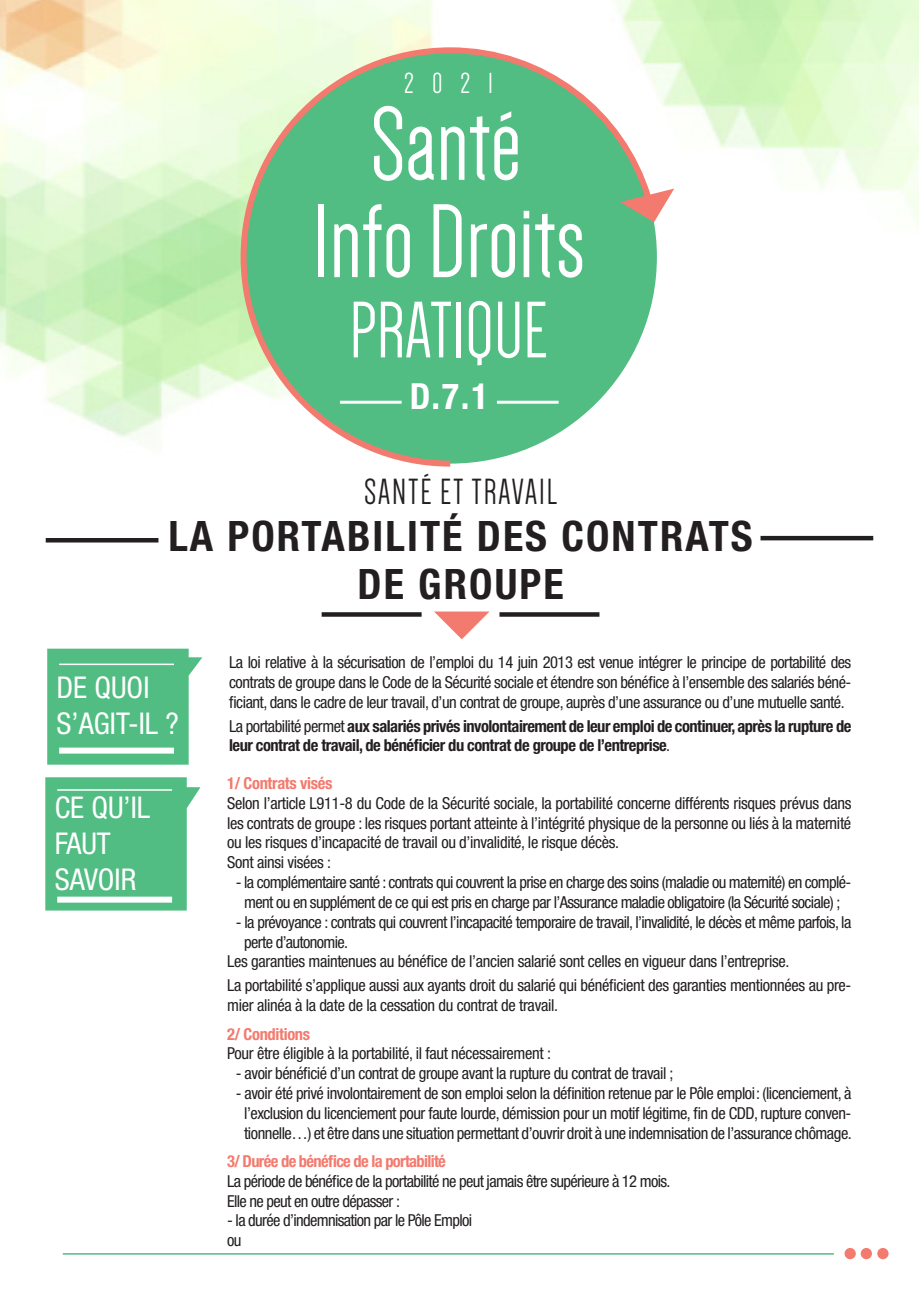
<style>
.page{position:relative;width:919px;height:1289px;background:#fff}
.page>*{position:absolute;margin:0;border:0;box-sizing:border-box;transform-origin:0 0}
.t1{font:108px "Dense";color:#fff}
.t2{font:82.5px "Dense";color:#fff}
.t3{font:700 condensed 42px "Helvetica Neue LT Std";letter-spacing:.05em;color:#231f20}
.t4{font:37.5px "Dense";letter-spacing:.05em;color:#231f20}
.t5{font:700 condensed 36px "Helvetica Neue LT Std";color:#fff}
.t6{font:condensed 30px/36px "Helvetica Neue LT Std";color:#fff}
.t7{font:30px "Dense";color:#fff}
.t8{font:condensed 16.5px/19.8px "Helvetica Neue LT Std";letter-spacing:-.03em;color:#231f20;text-align:justify}
.t9{font:700 condensed 16.5px/19.8px "Helvetica Neue LT Std";letter-spacing:-.03em;color:#231f20}
.t10{font:700 condensed 16.5px "Helvetica Neue LT Std";letter-spacing:-.04em;color:#f37a6e}
.t11{font:700 condensed 16.5px "Helvetica Neue LT Std";letter-spacing:-.02em;color:#f37a6e}
.s1{font-weight:400}
</style>
<div class="page">
<img style="left:0;top:0;width:918px;height:542px">
<svg style="left:237px;top:44px;width:418px;height:425px;background:#7cca9b"></svg>
<svg style="left:47px;top:648px;width:155px;height:116px;background:#61c38e"></svg>
<hr style="left:59px;top:663px;width:115px;height:2px;background:#fff">
<div style="left:59px;top:747px;width:115px;height:6px;background:#fff"></div>
<svg style="left:620px;top:188px;width:54px;height:34px"></svg>
<svg style="left:434px;top:611px;width:55px;height:28px"></svg>
<svg style="left:321px;top:612px;width:100px;height:4px"></svg>
<svg style="left:499px;top:612px;width:100px;height:4px"></svg>
<div style="left:877px;top:1247px;width:11px;height:12px;background:#f37a6e;border-radius:50%"></div>
<div style="left:860px;top:1247px;width:11px;height:12px;background:#f37a6e;border-radius:50%"></div>
<div style="left:844px;top:1247px;width:11px;height:12px;background:#f37a6e;border-radius:50%"></div>
<hr style="left:63px;top:1253px;width:770px;height:1px;background:#51bd83">
<hr style="left:46px;top:538px;width:112px;height:4px;background:#231f20">
<hr style="left:760px;top:536px;width:113px;height:4px;background:#231f20">
<hr style="left:340px;top:401px;width:61px;height:3px;background:#fff">
<hr style="left:497px;top:401px;width:61px;height:3px;background:#fff">
<svg style="left:45px;top:777px;width:155px;height:133px;background:#61c38e"></svg>
<hr style="left:57px;top:789px;width:115px;height:1px;background:#fff">
<div style="left:57px;top:896px;width:115px;height:6px;background:#fff"></div>
<p class="t7" style="left:404px;top:68px;width:90px">2021</p>
<p class="t1" style="left:370px;top:91px;width:152px">Santé</p>
<p class="t1" style="left:313px;top:188px;width:273px">Info Droits</p>
<p class="t2" style="left:349px;top:290px;width:200px">PRATIQUE</p>
<p class="t5" style="left:410px;top:375px;width:80px">D.7.1</p>
<p class="t4" style="left:364px;top:473px;width:194px">SANTÉ ET TRAVAIL</p>
<p class="t3" style="left:168px;top:510px;width:586px">LA PORTABILITÉ DES CONTRATS</p>
<p class="t3" style="left:357px;top:558px;width:207px">DE GROUPE</p>
<p class="t6" style="left:57px;top:669px;width:124px">DE QUOI<br>S’AGIT-IL ?</p>
<p class="t6" style="left:55px;top:789px;width:97px">CE QU’IL</p>
<p class="t6" style="left:55px;top:825px;width:83px">FAUT<br>SAVOIR</p>
<p class="t8" style="left:229px;top:652px;width:623px">La loi relative à la sécurisation de l’emploi du 14 juin 2013 est venue intégrer le principe de portabilité des contrats de groupe dans le Code de la Sécurité sociale et étendre son bénéfice à l’ensemble des salariés béné&shy;ficiant, dans le cadre de leur travail, d’un contrat de groupe, auprès d’une assurance ou d’une mutuelle santé.</p>
<p class="t9" style="left:229px;top:715px;width:623px"><span class="s1">La portabilité permet</span> aux salariés privés involontairement de leur emploi de continuer, après la rupture de leur contrat de travail, de bénéficier du contrat de groupe de l’entreprise<span class="s1">.</span></p>
<p class="t11" style="left:227px;top:773px;width:107px">1/ Contrats visés</p>
<p class="t8" style="left:227px;top:793px;width:625px">Selon l’article L911-8 du Code de la Sécurité sociale, la portabilité concerne différents risques prévus dans les contrats de groupe : les risques portant atteinte à l’intégrité physique de la personne ou liés à la maternité ou les risques d’incapacité de travail ou d’invalidité, le risque décès.</p>
<p class="t8" style="left:227px;top:852px;width:105px">Sont ainsi visées :</p>
<p class="t8" style="left:236px;top:872px;width:617px;text-align:center">- la complémentaire santé : contrats qui couvrent la prise en charge des soins (maladie ou maternité) en complé&shy;ment ou en supplément de ce qui est pris en charge par l’Assurance maladie obligatoire (la Sécurité sociale) ;</p>
<p class="t8" style="left:244px;top:911px;width:608px;text-indent:-9px">- la prévoyance : contrats qui couvrent l’incapacité temporaire de travail, l’invalidité, le décès et même parfois, la perte d’autonomie.</p>
<p class="t8" style="left:227px;top:951px;width:563px">Les garanties maintenues au bénéfice de l’ancien salarié sont celles en vigueur dans l’entreprise.</p>
<p class="t8" style="left:227px;top:975px;width:625px">La portabilité s’applique aussi aux ayants droit du salarié qui bénéficient des garanties mentionnées au pre&shy;mier alinéa à la date de la cessation du contrat de travail.</p>
<p class="t11" style="left:227px;top:1023px;width:84px">2/ Conditions</p>
<p class="t8" style="left:227px;top:1043px;width:325px">Pour être éligible à la portabilité, il faut nécessairement :</p>
<p class="t8" style="left:236px;top:1063px;width:439px">- avoir bénéficié d’un contrat de groupe avant la rupture du contrat de travail ;</p>
<p class="t8" style="left:236px;top:1083px;width:617px;text-align:center">- avoir été privé involontairement de son emploi selon la définition retenue par le Pôle emploi: (licenciement, à l’exclusion du licenciement pour faute lourde, démission pour un motif légitime, fin de CDD, rupture conven&shy;tionnelle…) et être dans une situation permettant d’ouvrir droit à une indemnisation de l’assurance chômage.</p>
<p class="t10" style="left:227px;top:1150px;width:220px">3/ Durée de bénéfice de la portabilité</p>
<p class="t8" style="left:227px;top:1170px;width:444px">La période de bénéfice de la portabilité ne peut jamais être supérieure à 12 mois.</p>
<p class="t8" style="left:227px;top:1190px;width:174px">Elle ne peut en outre dépasser :</p>
<p class="t8" style="left:227px;top:1210px;width:246px">- la durée d’indemnisation par le Pôle Emploi</p>
<p class="t8" style="left:227px;top:1230px;width:16px">ou</p>
</div>
